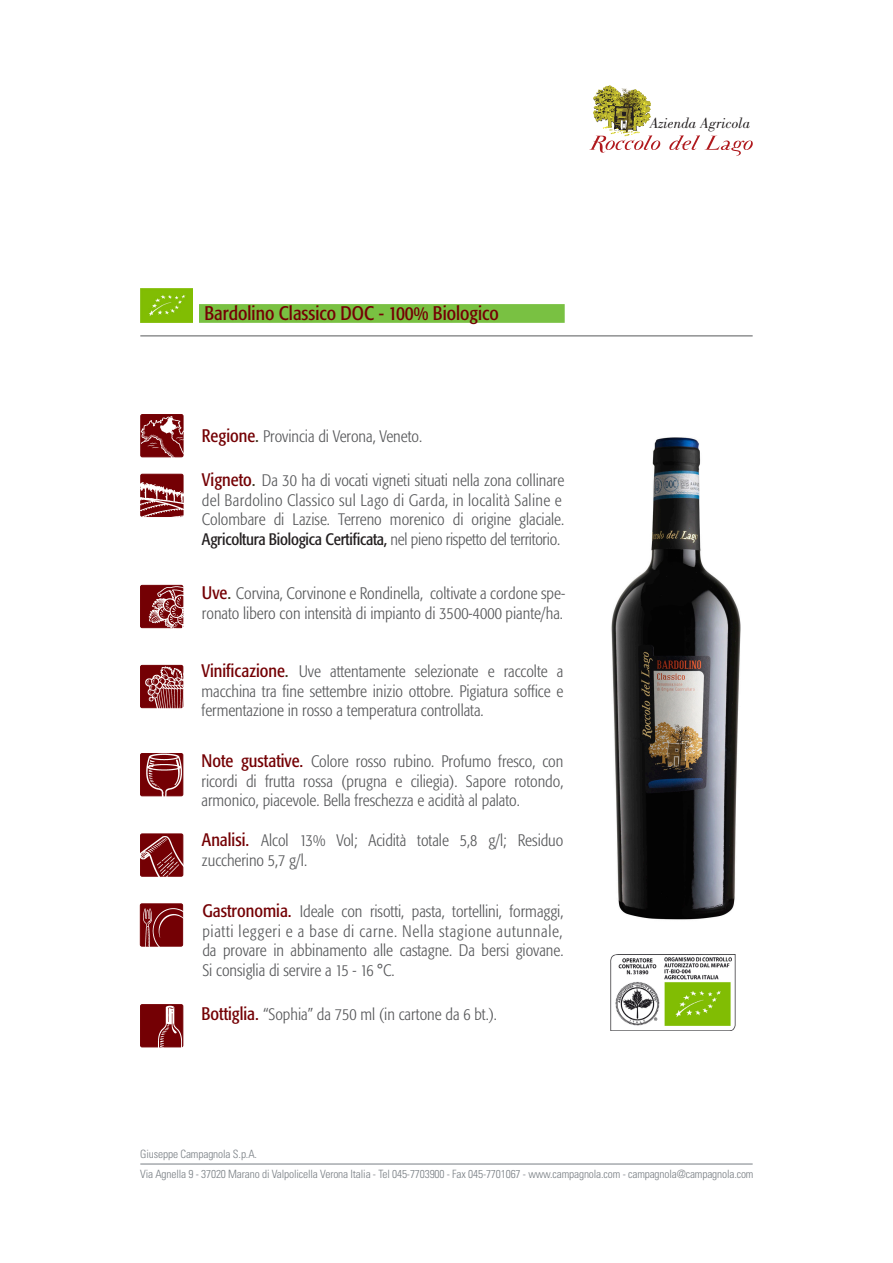
<style>
.page{position:relative;width:893px;height:1263px;background:#fff}
.page>*{position:absolute;margin:0;border:0;box-sizing:border-box;transform-origin:0 0}
.t1{font:condensed 19.5px "Formata";color:#740004}
.t2{font:300 condensed 16.5px/19.5px "Formata";color:#57585a}
.t3{font:300 condensed 16.5px/19.5px "Formata";letter-spacing:.02em;color:#57585a}
.t4{font:300 condensed 16.5px/19.5px "Formata";letter-spacing:.04em;color:#57585a}
.t5{font:condensed 16.5px "Formata";letter-spacing:-.015em;color:#231f20}
.t6{font:italic 15.3px "Bodoni";color:#231f20}
.t7{font:300 condensed 11.4px "Univers";letter-spacing:-.01em;color:#797f84}
.s1{font-weight:400;font-size:18px;color:#740004}
.s2{font-weight:400;font-size:18px;color:#413923}
.s3{font-weight:300;color:#57585a}
</style>
<div class="page">
<svg style="left:141px;top:414px;width:42px;height:43px"></svg>
<div style="left:141px;top:414px;width:42px;height:43px;border:1px solid #740004;border-radius:2px"></div>
<img style="left:141px;top:417px;width:43px;height:62px">
<img style="left:160px;top:418px;width:17px;height:16px">
<div style="left:141px;top:474px;width:42px;height:42px;background:#740004;border-radius:2px"></div>
<div style="left:141px;top:474px;width:42px;height:43px;border:1px solid #740004;border-radius:2px"></div>
<img style="left:140px;top:479px;width:44px;height:38px">
<div style="left:141px;top:753px;width:42px;height:43px;background:#740004;border-radius:2px"></div>
<div style="left:140px;top:753px;width:43px;height:43px;border:1px solid #740004;border-radius:2px"></div>
<img style="left:147px;top:754px;width:37px;height:43px">
<div style="left:140px;top:834px;width:43px;height:42px;border:1px solid #740004;border-radius:2px"></div>
<img style="left:140px;top:835px;width:44px;height:42px">
<div style="left:140px;top:904px;width:43px;height:42px;background:#740004;border-radius:2px"></div>
<div style="left:140px;top:904px;width:43px;height:42px;border:1px solid #740004;border-radius:2px"></div>
<img style="left:144px;top:907px;width:40px;height:40px">
<div style="left:141px;top:1004px;width:42px;height:43px;background:#740004;border-radius:2px"></div>
<div style="left:140px;top:1004px;width:43px;height:43px;border:1px solid #740004;border-radius:2px"></div>
<img style="left:155px;top:1005px;width:29px;height:43px">
<div style="left:141px;top:585px;width:42px;height:43px;background:#740004;border-radius:2px"></div>
<div style="left:140px;top:585px;width:43px;height:43px;border:1px solid #740004;border-radius:2px"></div>
<img style="left:148px;top:585px;width:36px;height:44px">
<div style="left:141px;top:665px;width:42px;height:43px;background:#740004;border-radius:2px"></div>
<div style="left:140px;top:665px;width:43px;height:43px;border:1px solid #740004;border-radius:2px"></div>
<img style="left:146px;top:667px;width:38px;height:42px">
<hr style="left:140px;top:1164px;width:613px;height:1px;background:#797f84">
<hr style="left:140px;top:336px;width:613px;height:1px;background:#57585a">
<svg style="left:589px;top:86px;width:71px;height:67px"></svg>
<svg style="left:669px;top:135px;width:84px;height:21px"></svg>
<img style="left:611px;top:437px;width:130px;height:483px">
<img style="left:611px;top:954px;width:125px;height:77px">
<img style="left:140px;top:288px;width:52px;height:35px">
<div style="left:199px;top:304px;width:366px;height:19px;background:#79c142;border:2px solid #79c142"></div>
<p class="t1" style="left:204px;top:301px;width:296px">Bardolino Classico DOC - 100% Biologico</p>
<p class="t2" style="left:202px;top:426px;width:222px"><span class="s1">Regione</span><span class="s2">.</span> Provincia di Verona, Veneto.</p>
<p class="t3" style="left:202px;top:471px;width:364px"><span class="s1">Vigneto</span><span class="s2">.</span> Da 30 ha di vocati vigneti situati nella zona collinare del Bardolino Classico sul Lago di Garda, in località Saline e</p>
<p class="t2" style="left:202px;top:510px;width:364px">Colombare di Lazise. Terreno morenico di origine glaciale.</p>
<p class="t5" style="left:202px;top:529px;width:360px">Agricoltura Biologica Certificata, <span class="s3">nel pieno rispetto del territorio.</span></p>
<p class="t2" style="left:202px;top:584px;width:365px"><span class="s1">Uve</span><span class="s2">.</span> Corvina, Corvinone e Rondinella, coltivate a cordone spe&shy;ronato libero con intensità di impianto di 3500-4000 piante/ha.</p>
<p class="t2" style="left:202px;top:662px;width:363px"><span class="s1">Vinificazione</span><span class="s2">.</span> Uve attentamente selezionate e raccolte a</p>
<p class="t2" style="left:202px;top:682px;width:363px">macchina tra fine settembre inizio ottobre. Pigiatura soffice e</p>
<p class="t2" style="left:202px;top:701px;width:284px">fermentazione in rosso a temperatura controllata.</p>
<p class="t2" style="left:202px;top:752px;width:363px"><span class="s1">Note gustative.</span> Colore rosso rubino. Profumo fresco, con</p>
<p class="t2" style="left:202px;top:771px;width:363px">ricordi di frutta rossa (prugna e ciliegia). Sapore rotondo,</p>
<p class="t2" style="left:202px;top:791px;width:320px">armonico, piacevole. Bella freschezza e acidità al palato.</p>
<p class="t2" style="left:202px;top:831px;width:363px"><span class="s1">Analisi.</span> Alcol 13% Vol; Acidità totale 5,8 g/l; Residuo</p>
<p class="t2" style="left:202px;top:850px;width:107px">zuccherino 5,7 g/l.</p>
<p class="t4" style="left:202px;top:902px;width:363px"><span class="s1">Gastronomia.</span> Ideale con risotti, pasta, tortellini, formaggi, piatti leggeri e a base di carne. Nella stagione autunnale,</p>
<p class="t2" style="left:202px;top:941px;width:363px">da provare in abbinamento alle castagne. Da bersi giovane.</p>
<p class="t2" style="left:202px;top:960px;width:194px">Si consiglia di servire a 15 - 16 °C.</p>
<p class="t2" style="left:202px;top:1005px;width:297px"><span class="s1">Bottiglia.</span> “Sophia” da 750 ml (in cartone da 6 bt.).</p>
<p class="t6" style="left:650px;top:114px;width:102px">Azienda Agricola</p>
<p class="t7" style="left:140px;top:1147px;width:118px">Giuseppe Campagnola S.p.A.</p>
<p class="t7" style="left:140px;top:1167px;width:615px">Via Agnella 9 - 37020 Marano di Valpolicella Verona Italia - Tel 045-7703900 - Fax 045-7701067 - www.campagnola.com - campagnola@campagnola.com</p>
</div>
